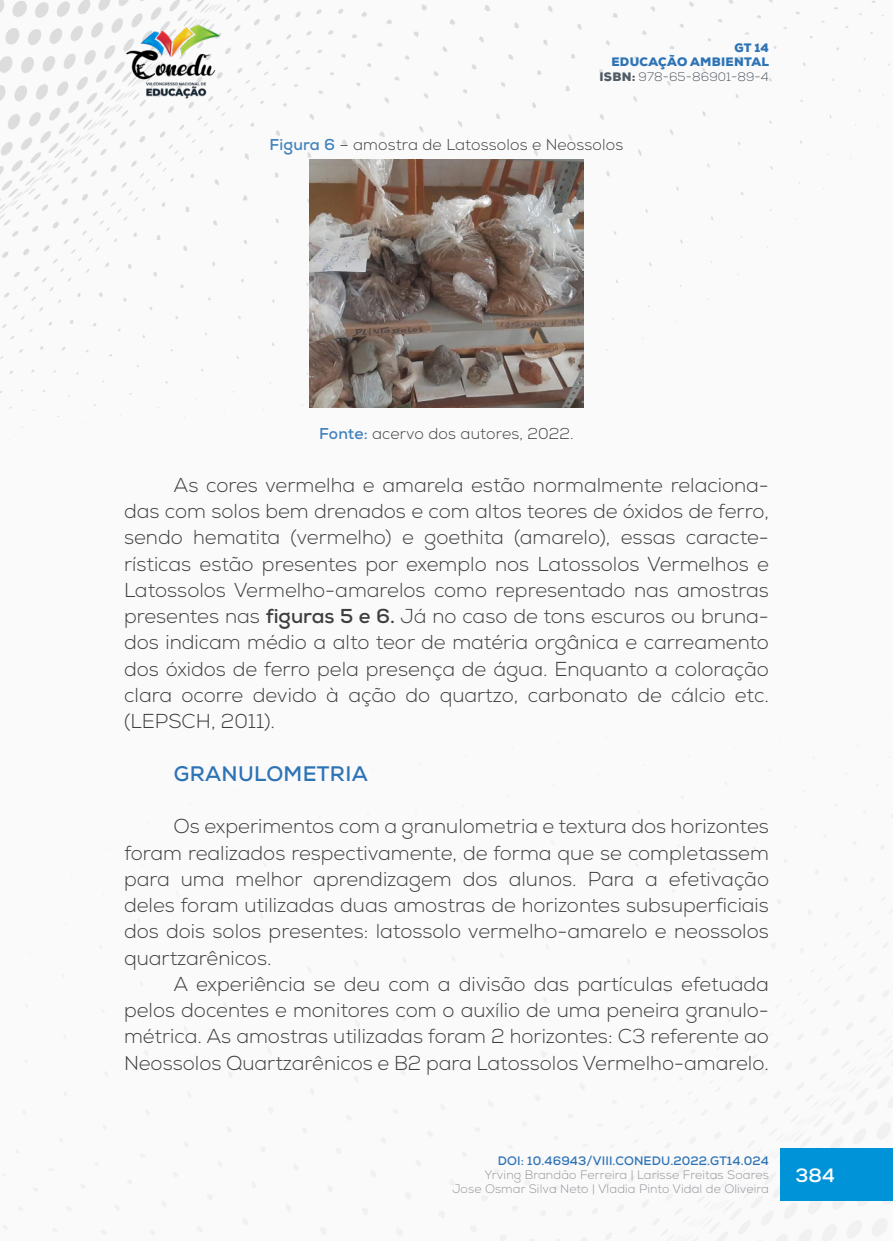
<style>
.page{position:relative;width:893px;height:1241px;background:#fff}
.page>*{position:absolute;margin:0;border:0;box-sizing:border-box;transform-origin:0 0}
.SUBTITULO_2_NOVO{font:700 21px "Nexa";letter-spacing:.015em;color:#2e74b5}
._8_CORPO{font:300 20.12px/26.2px "Nexa";color:#3e3e3f;text-align:justify}
.t1{font:700 19.25px "Nexa";color:#fff}
._11_LEGENDAS{font:300 15.75px "Nexa";letter-spacing:.01em;color:#3e3e3f}
._12_FONTES{font:300 15.75px "Nexa";letter-spacing:.01em;color:#3e3e3f}
.t2{font:300 12.25px/14px "Nexa";letter-spacing:.01em;color:#939598;text-align:right}
.t3{font:900 12.25px/14.7px "Nexa";letter-spacing:.025em;color:#2e74b5;text-align:right}
.t4{font:700 12.25px "Nexa";letter-spacing:.01em;color:#2e74b5}
.s1{color:#505b64}
.s2{font-weight:300;color:#505b64}
.s3{font-weight:700;color:#4382bc}
.s4{font-weight:700}
</style>
<div class="page">
<img style="left:0;top:0;width:893px;height:1240px">
<div style="left:781px;top:1148px;width:112px;height:52px;background:#0093d8"></div>
<img style="left:124px;top:25px;width:98px;height:74px">
<img style="left:309px;top:159px;width:275px;height:248px">
<p class="t3" style="left:599px;top:40px;width:171px">GT 14<br>EDUCAÇÃO AMBIENTAL<br><span class="s1">ISBN:</span> <span class="s2">978-65-86901-89-4</span></p>
<p class="_11_LEGENDAS" style="left:270px;top:136px;width:355px"><span class="s3">Figura 6</span> – amostra de Latossolos e Neossolos</p>
<p class="_12_FONTES" style="left:319px;top:424px;width:256px"><span class="s3">Fonte:</span> acervo dos autores, 2022.</p>
<p class="_8_CORPO" style="left:124px;top:472px;width:646px;text-indent:50px">As cores vermelha e amarela estão normalmente relaciona&shy;das com solos bem drenados e com altos teores de óxidos de ferro, sendo hematita (vermelho) e goethita (amarelo), essas caracte&shy;rísticas estão presentes por exemplo nos Latossolos Vermelhos e Latossolos Vermelho-amarelos como representado nas amostras presentes nas <span class="s4">figuras 5 e 6.</span> Já no caso de tons escuros ou bruna&shy;dos indicam médio a alto teor de matéria orgânica e carreamento dos óxidos de ferro pela presença de água. Enquanto a coloração clara ocorre devido à ação do quartzo, carbonato de cálcio etc. (LEPSCH, 2011).</p>
<p class="SUBTITULO_2_NOVO" style="left:174px;top:760px;width:196px">GRANULOMETRIA</p>
<p class="_8_CORPO" style="left:124px;top:813px;width:646px;text-indent:50px">Os experimentos com a granulometria e textura dos horizontes foram realizados respectivamente, de forma que se completassem para uma melhor aprendizagem dos alunos. Para a efetivação deles foram utilizadas duas amostras de horizontes subsuperficiais dos dois solos presentes: latossolo vermelho-amarelo e neossolos quartzarênicos.</p>
<p class="_8_CORPO" style="left:124px;top:971px;width:646px;text-indent:50px">A experiência se deu com a divisão das partículas efetuada pelos docentes e monitores com o auxílio de uma peneira granulo&shy;métrica. As amostras utilizadas foram 2 horizontes: C3 referente ao Neossolos Quartzarênicos e B2 para Latossolos Vermelho-amarelo.</p>
<p class="t4" style="left:498px;top:1152px;width:273px">DOI: 10.46943/VIII.CONEDU.2022.GT14.024</p>
<p class="t2" style="left:452px;top:1167px;width:318px">Yrving Brandão Ferreira | Larisse Freitas Soares<br>Jose Osmar Silva Neto | Vladia Pinto Vidal de Oliveira</p>
<p class="t1" style="left:796px;top:1162px;width:41px">384</p>
</div>
